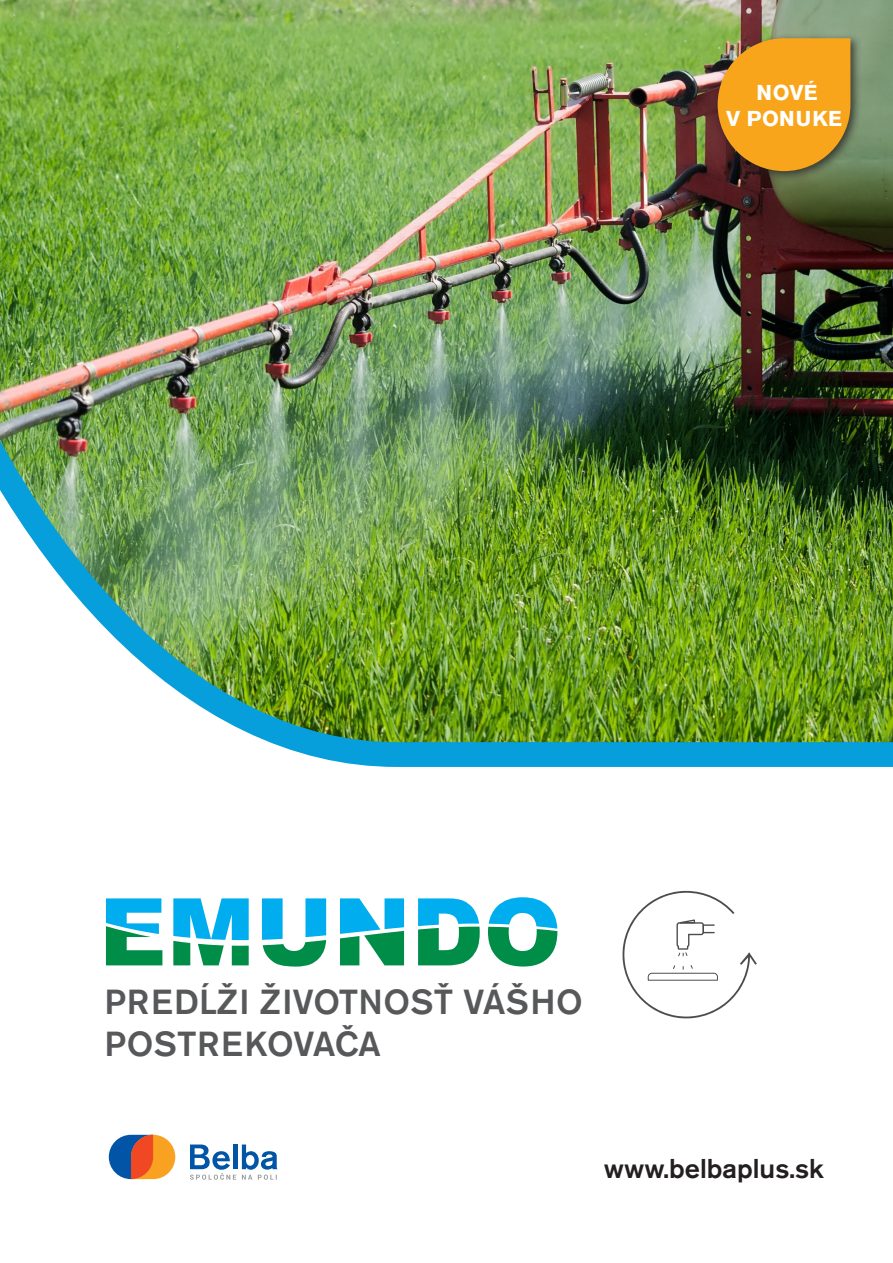
<style>
.page{position:relative;width:893px;height:1263px;background:#fff}
.page>*{position:absolute;margin:0;border:0;box-sizing:border-box;transform-origin:0 0}
.Styl_odstavce6{font:500 34.5px/41.4px "Akzidenz Grotesk Pro";letter-spacing:.01em;color:#57585a}
.text{font:500 27px "Akzidenz Grotesk Pro";color:#231f20}
.t1{font:700 21.3px "Akzidenz Grotesk Pro";letter-spacing:.03em;color:#fff}
</style>
<div class="page">
<svg style="left:622px;top:891px;width:135px;height:127px"></svg>
<img style="left:0;top:0;width:893px;height:767px">
<svg style="left:109px;top:1135px;width:66px;height:44px;background:#ad7f66"></svg>
<svg style="left:190px;top:1144px;width:87px;height:36px"></svg>
<div style="left:712px;top:33px;width:149px;height:149px;background:#231f20;opacity:.75"></div>
<svg style="left:718px;top:38px;width:132px;height:133px;background:#df9721"></svg>
<svg style="left:106px;top:897px;width:451px;height:69px"></svg>
<p class="t1" style="left:757px;top:79px;width:63px">NOVÉ</p>
<p class="t1" style="left:726px;top:104px;width:118px">V PONUKE</p>
<p class="Styl_odstavce6" style="left:104px;top:981px;width:480px">PREDĹŽI ŽIVOTNOSŤ VÁŠHO<br>POSTREKOVAČA</p>
<p class="text" style="left:604px;top:1150px;width:221px">www.belbaplus.sk</p>
</div>
